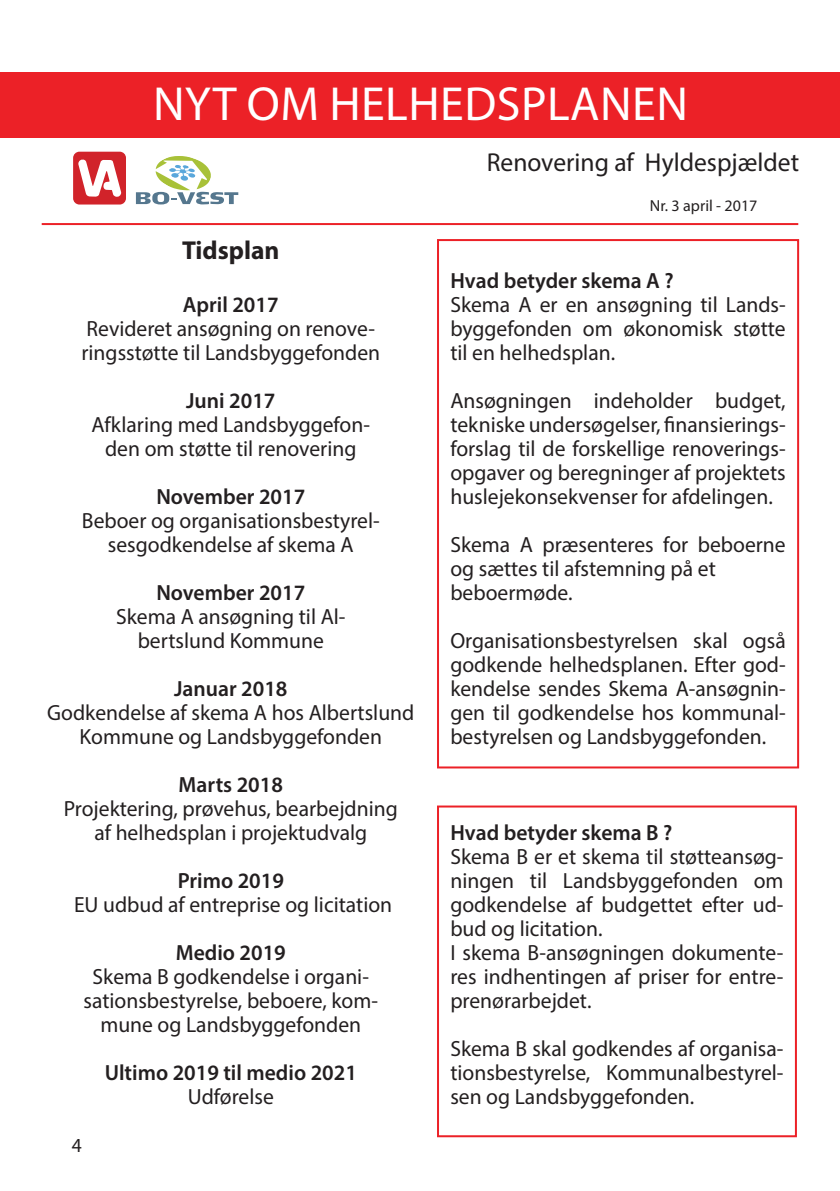
<style>
.page{position:relative;width:840px;height:1191px;background:#fff}
.page>*{position:absolute;margin:0;border:0;box-sizing:border-box;transform-origin:0 0}
.t1{font:48px "Myriad Pro";letter-spacing:.01em;color:#fff}
.t2{font:26px "Myriad Pro";color:#231f20}
.Manchet{font:700 26px "Myriad Pro";color:#231f20}
.Brødtekst{font:22px/24px "Myriad Pro";color:#231f20;text-align:center}
.Rubrik2{font:600 22px "Myriad Pro";color:#231f20}
.t3{font:20px "Myriad Pro";color:#231f20}
.t4{font:16px "Myriad Pro";color:#231f20}
</style>
<div class="page">
<div style="left:0;top:72px;width:839px;height:65px;background:#ec2127"></div>
<svg style="left:136px;top:156px;width:102px;height:48px"></svg>
<div style="left:73px;top:152px;width:53px;height:52px;background:#d1232a;border-radius:6px"></div>
<svg style="left:78px;top:159px;width:43px;height:38px"></svg>
<hr style="left:42px;top:223px;width:755px;height:2px;background:#ec2127">
<hr style="left:839px;top:72px;width:1px;height:65px;background:#ec2127">
<div style="left:437px;top:239px;width:361px;height:529px;border:2px solid #ec2127"></div>
<div style="left:437px;top:805px;width:359px;height:332px;border:2px solid #ec2127"></div>
<h1 class="t1" style="left:153px;top:74px;width:536px">NYT OM HELHEDSPLANEN</h1>
<p class="t2" style="left:486px;top:146px;width:314px">Renovering af Hyldespjældet</p>
<p class="t4" style="left:649px;top:195px;width:109px">Nr. 3 april - 2017</p>
<p class="Manchet" style="left:182px;top:233px;width:99px">Tidsplan</p>
<p class="Rubrik2" style="left:183px;top:291px;width:97px">April 2017</p>
<p class="Brødtekst" style="left:81px;top:316px;width:300px;text-align:left">Revideret ansøgning on renove&shy;ringsstøtte til Landsbyggefonden</p>
<p class="Rubrik2" style="left:186px;top:387px;width:91px">Juni 2017</p>
<p class="Brødtekst" style="left:91px;top:412px;width:280px">Afklaring med Landsbyggefon&shy;den om støtte til renovering</p>
<p class="Rubrik2" style="left:156px;top:483px;width:150px">November 2017</p>
<p class="Brødtekst" style="left:82px;top:508px;width:299px">Beboer og organisationsbestyrel&shy;sesgodkendelse af skema A</p>
<p class="Rubrik2" style="left:156px;top:579px;width:150px">November 2017</p>
<p class="Brødtekst" style="left:116px;top:604px;width:231px">Skema A ansøgning til Al&shy;bertslund Kommune</p>
<p class="Rubrik2" style="left:174px;top:675px;width:115px">Januar 2018</p>
<p class="Brødtekst" style="left:47px;top:700px;width:368px">Godkendelse af skema A hos Albertslund<br>Kommune og Landsbyggefonden</p>
<p class="Rubrik2" style="left:178px;top:771px;width:106px">Marts 2018</p>
<p class="Brødtekst" style="left:64px;top:796px;width:335px">Projektering, prøvehus, bearbejdning af helhedsplan i projektudvalg</p>
<p class="Rubrik2" style="left:178px;top:867px;width:108px">Primo 2019</p>
<p class="Brødtekst" style="left:74px;top:892px;width:319px">EU udbud af entreprise og licitation</p>
<p class="Rubrik2" style="left:176px;top:939px;width:111px">Medio 2019</p>
<p class="Brødtekst" style="left:83px;top:964px;width:296px">Skema B godkendelse i organi&shy;sationsbestyrelse, beboere, kom&shy;mune og Landsbyggefonden</p>
<p class="Rubrik2" style="left:105px;top:1059px;width:253px">Ultimo 2019 til medio 2021</p>
<p class="Brødtekst" style="left:188px;top:1084px;width:88px">Udførelse</p>
<p class="t3" style="left:72px;top:1133px;width:12px">4</p>
<p class="Rubrik2" style="left:450px;top:267px;width:225px">Hvad betyder skema A ?</p>
<p class="Brødtekst" style="left:450px;top:292px;width:337px;text-align:justify">Skema A er en ansøgning til Lands&shy;byggefonden om økonomisk støtte til en helhedsplan.</p>
<p class="Brødtekst" style="left:450px;top:388px;width:337px;text-align:justify">Ansøgningen indeholder budget, tekniske undersøgelser, finansierings&shy;forslag til de forskellige renoverings&shy;opgaver og beregninger af projektets huslejekonsekvenser for afdelingen.</p>
<p class="Brødtekst" style="left:450px;top:532px;width:336px;text-align:left">Skema A præsenteres for beboerne og sættes til afstemning på et</p>
<p class="Brødtekst" style="left:450px;top:580px;width:124px">beboermøde.</p>
<p class="Brødtekst" style="left:450px;top:628px;width:337px;text-align:justify">Organisationsbestyrelsen skal også godkende helhedsplanen. Efter god&shy;kendelse sendes Skema A-ansøgnin&shy;gen til godkendelse hos kommunal&shy;bestyrelsen og Landsbyggefonden.</p>
<p class="Rubrik2" style="left:450px;top:819px;width:223px">Hvad betyder skema B ?</p>
<p class="Brødtekst" style="left:450px;top:844px;width:334px;text-align:justify">Skema B er et skema til støtteansøg&shy;ningen til Landsbyggefonden om godkendelse af budgettet efter ud&shy;bud og licitation.</p>
<p class="Brødtekst" style="left:450px;top:940px;width:334px;text-align:justify">I skema B-ansøgningen dokumente&shy;res indhentingen af priser for entre&shy;prenørarbejdet.</p>
<p class="Brødtekst" style="left:450px;top:1036px;width:334px;text-align:justify">Skema B skal godkendes af organisa&shy;tionsbestyrelse, Kommunalbestyrel&shy;sen og Landsbyggefonden.</p>
</div>
